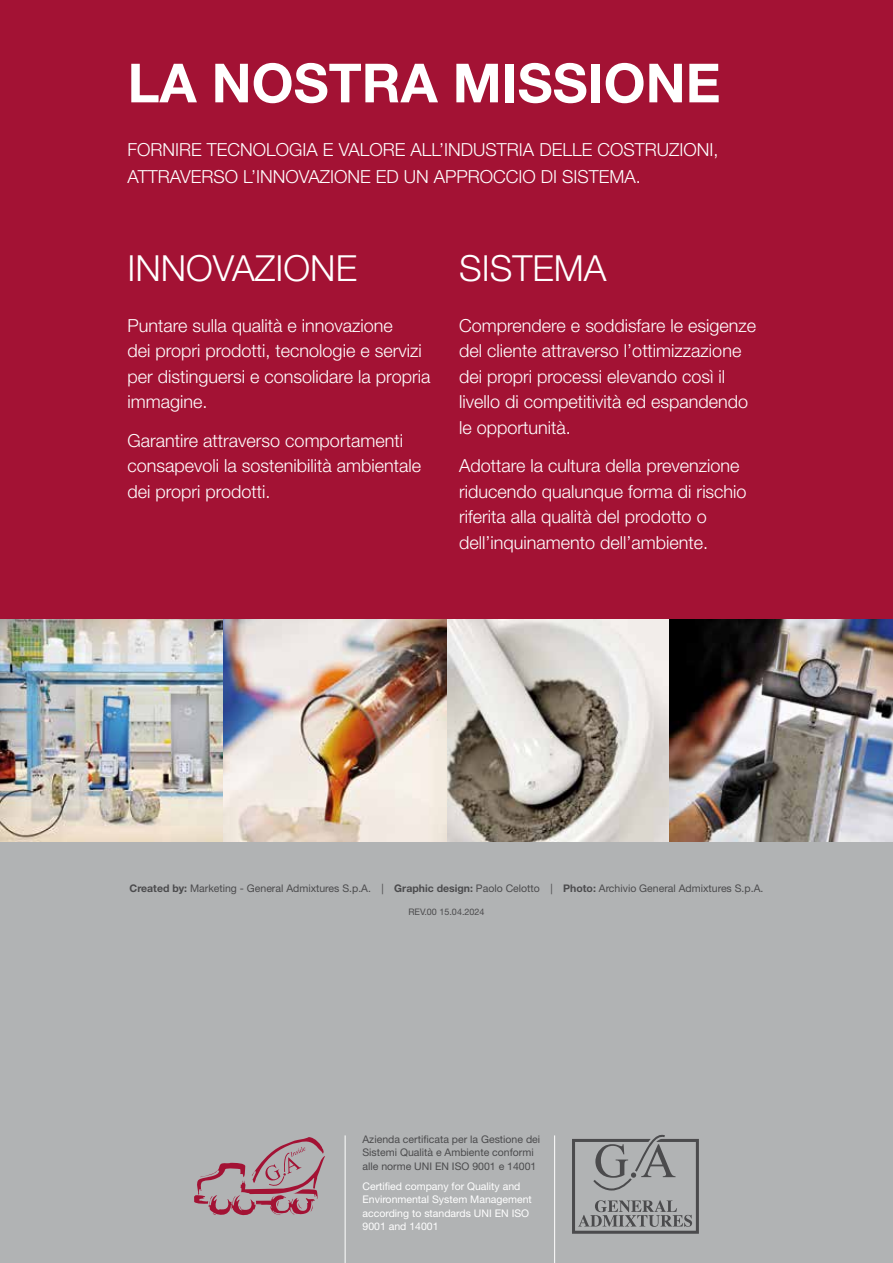
<style>
.page{position:relative;width:893px;height:1263px;background:#fff}
.page>*{position:absolute;margin:0;border:0;box-sizing:border-box;transform-origin:0 0}
.t1{font:700 54px "Helvetica Neue LT Std";color:#fff}
.t2{font:300 36px "Helvetica Neue LT Std";color:#fff}
.t3{font:300 18px/25.5px "Helvetica Neue LT Std";color:#fff}
.t4{font:10.5px/13.5px "Helvetica Neue LT Std";color:#4b4b4d}
.t5{font:10.5px/13.5px "Helvetica Neue LT Std";color:#fff}
.t6{font:9px "Helvetica Neue LT Std";color:#4b4b4d}
.s1{font-weight:700}
</style>
<div class="page">
<img style="left:0;top:619px;width:893px;height:223px">
<div style="left:0;top:842px;width:893px;height:421px;background:#b1b3b4"></div>
<div style="left:0;top:0;width:893px;height:619px;background:#a31234"></div>
<hr style="left:345px;top:1135px;width:1px;height:128px;background:#fff">
<hr style="left:554px;top:1135px;width:1px;height:128px;background:#fff">
<svg style="left:194px;top:1137px;width:131px;height:79px"></svg>
<svg style="left:572px;top:1134px;width:127px;height:100px"></svg>
<h1 class="t1" style="left:128px;top:50px;width:595px">LA NOSTRA MISSIONE</h1>
<p class="t3" style="left:128px;top:136px;width:592px;line-height:27px">FORNIRE TECNOLOGIA E VALORE ALL’INDUSTRIA DELLE COSTRUZIONI,<br>ATTRAVERSO L’INNOVAZIONE ED UN APPROCCIO DI SISTEMA.</p>
<h2 class="t2" style="left:128px;top:246px;width:231px">INNOVAZIONE</h2>
<p class="t3" style="left:128px;top:312px;width:304px">Puntare sulla qualità e innovazione<br>dei propri prodotti, tecnologie e servizi per distinguersi e consolidare la propria immagine.</p>
<p class="t3" style="left:128px;top:427px;width:295px">Garantire attraverso comportamenti consapevoli la sostenibilità ambientale dei propri prodotti.</p>
<h2 class="t2" style="left:459px;top:246px;width:149px">SISTEMA</h2>
<p class="t3" style="left:459px;top:312px;width:298px">Comprendere e soddisfare le esigenze del cliente attraverso l’ottimizzazione dei propri processi elevando così il livello di competitività ed espandendo le opportunità.</p>
<p class="t3" style="left:459px;top:453px;width:289px">Adottare la cultura della prevenzione riducendo qualunque forma di rischio riferita alla qualità del prodotto o dell’inquinamento dell’ambiente.</p>
<p class="t4" style="left:130px;top:881px;width:635px"><span class="s1">Created by:</span> Marketing - General Admixtures S.p.A. | <span class="s1">Graphic design:</span> Paolo Celotto | <span class="s1">Photo:</span> Archivio General Admixtures S.p.A.</p>
<p class="t6" style="left:408px;top:907px;width:78px">REV.00 15.04.2024</p>
<p class="t4" style="left:362px;top:1132px;width:179px">Azienda certificata per la Gestione dei<br>Sistemi Qualità e Ambiente conformi alle norme UNI EN ISO 9001 e 14001</p>
<p class="t5" style="left:362px;top:1179px;width:171px">Certified company for Quality and<br>Environmental System Management according to standards UNI EN ISO<br>9001 and 14001</p>
</div>
